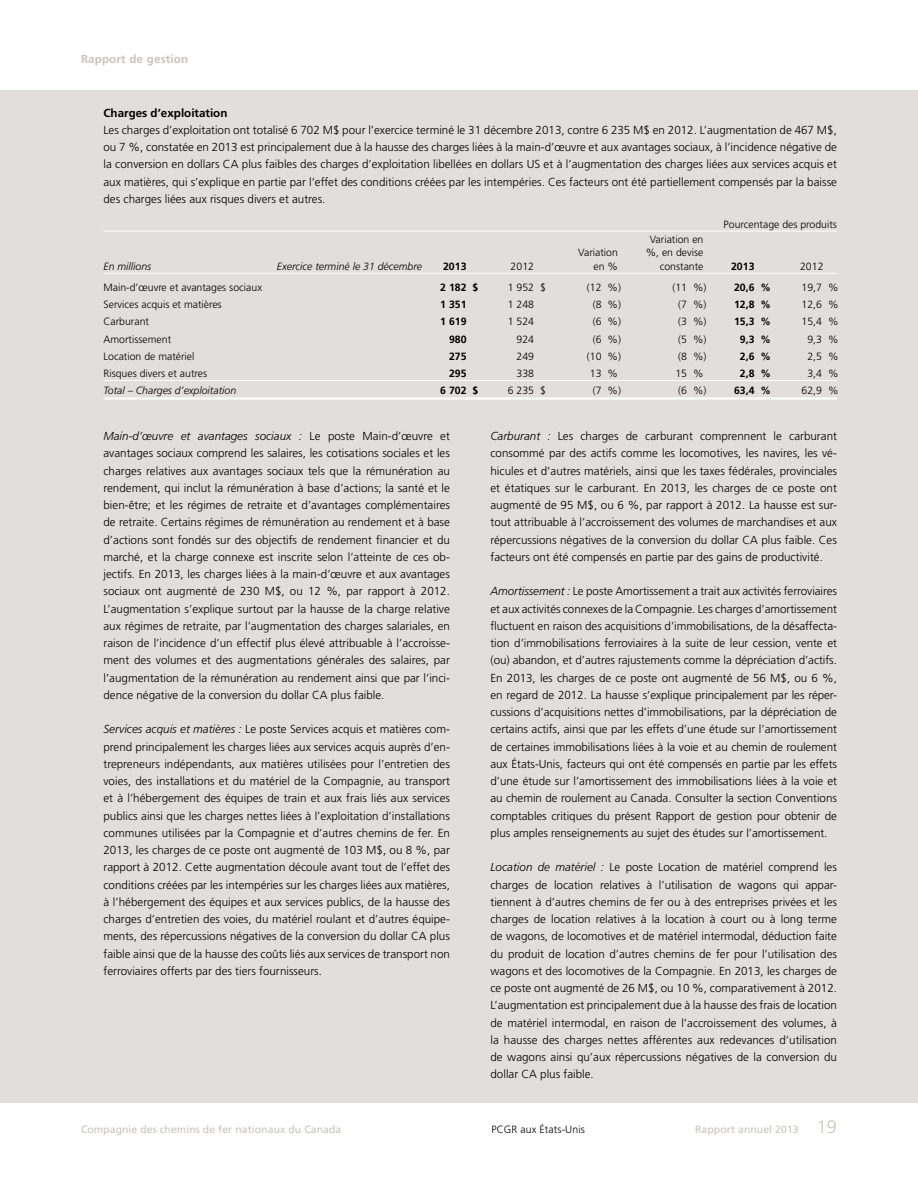
<style>
.page{position:relative;width:918px;height:1188px;background:#fff}
.page>*{position:absolute;margin:0;border:0;box-sizing:border-box;transform-origin:0 0}
.t1{font:300 11.7px/17.2px "Frutiger LT Std";color:#000;text-align:justify}
.t2{font:700 11.7px "Frutiger LT Std";color:#000}
.t3{font:700 11.7px "Frutiger LT Std";letter-spacing:.01em;color:#cac3bc}
.t4{font:300 10.5px "Frutiger LT Std";color:#000}
.t5{font:700 10.5px "Frutiger LT Std";color:#000}
.t6{font:italic 300 10.5px "Frutiger LT Std";color:#000}
.t7{font:10.5px "Frutiger LT Std";letter-spacing:.005em;color:#cac3bc}
.s1{font-style:italic}
.s2{font-weight:300;font-size:18px}
</style>
<div class="page">
<div style="left:0;top:90px;width:918px;height:1012px;background:#e2dedb"></div>
<hr style="left:104px;top:231px;width:733px;height:1px;background:#fff">
<hr style="left:104px;top:273px;width:733px;height:1px;background:#fff">
<hr style="left:104px;top:380px;width:733px;height:1px;background:#fff">
<hr style="left:104px;top:397px;width:733px;height:3px;background:#fff">
<p class="t3" style="left:81px;top:52px;width:109px">Rapport de gestion</p>
<p class="t2" style="left:104px;top:106px;width:126px">Charges d’exploitation</p>
<p class="t1" style="left:104px;top:121px;width:735px">Les charges d’exploitation ont totalisé 6 702 M$ pour l’exercice terminé le 31 décembre 2013, contre 6 235 M$ en 2012. L’augmentation de 467 M$, ou 7 %, constatée en 2013 est principalement due à la hausse des charges liées à la main-d’œuvre et aux avantages sociaux, à l’incidence négative de la conversion en dollars CA plus faibles des charges d’exploitation libellées en dollars US et à l’augmentation des charges liées aux services acquis et aux matières, qui s’explique en partie par l’effet des conditions créées par les intempéries. Ces facteurs ont été partiellement compensés par la baisse des charges liées aux risques divers et autres.</p>
<p class="t4" style="left:724px;top:218px;width:115px">Pourcentage des produits</p>
<p class="t4" style="left:650px;top:233px;width:55px">Variation en</p>
<p class="t4" style="left:578px;top:247px;width:41px">Variation</p>
<p class="t4" style="left:646px;top:247px;width:59px">%, en devise</p>
<p class="t6" style="left:104px;top:260px;width:49px">En millions</p>
<p class="t6" style="left:277px;top:260px;width:147px">Exercice terminé le 31 décembre</p>
<p class="t5" style="left:443px;top:260px;width:25px">2013</p>
<p class="t4" style="left:511px;top:260px;width:25px">2012</p>
<p class="t4" style="left:594px;top:260px;width:26px">en %</p>
<p class="t4" style="left:660px;top:260px;width:45px">constante</p>
<p class="t5" style="left:731px;top:260px;width:25px">2013</p>
<p class="t4" style="left:800px;top:260px;width:25px">2012</p>
<p class="t4" style="left:104px;top:281px;width:160px">Main-d’œuvre et avantages sociaux</p>
<p class="t5" style="left:440px;top:281px;width:40px">2 182 $</p>
<p class="t4" style="left:508px;top:281px;width:40px">1 952 $</p>
<p class="t4" style="left:587px;top:281px;width:36px">(12 %)</p>
<p class="t4" style="left:672px;top:281px;width:36px">(11 %)</p>
<p class="t5" style="left:734px;top:281px;width:38px">20,6 %</p>
<p class="t4" style="left:802px;top:281px;width:38px">19,7 %</p>
<p class="t4" style="left:104px;top:299px;width:120px">Services acquis et matières</p>
<p class="t5" style="left:440px;top:298px;width:28px">1 351</p>
<p class="t4" style="left:508px;top:299px;width:28px">1 248</p>
<p class="t4" style="left:593px;top:299px;width:30px">(8 %)</p>
<p class="t4" style="left:678px;top:299px;width:30px">(7 %)</p>
<p class="t5" style="left:734px;top:298px;width:38px">12,8 %</p>
<p class="t4" style="left:802px;top:299px;width:38px">12,6 %</p>
<p class="t4" style="left:104px;top:316px;width:47px">Carburant</p>
<p class="t5" style="left:440px;top:316px;width:28px">1 619</p>
<p class="t4" style="left:508px;top:316px;width:28px">1 524</p>
<p class="t4" style="left:593px;top:316px;width:30px">(6 %)</p>
<p class="t4" style="left:678px;top:316px;width:30px">(3 %)</p>
<p class="t5" style="left:734px;top:316px;width:38px">15,3 %</p>
<p class="t4" style="left:802px;top:316px;width:38px">15,4 %</p>
<p class="t4" style="left:104px;top:333px;width:69px">Amortissement</p>
<p class="t5" style="left:449px;top:333px;width:19px">980</p>
<p class="t4" style="left:517px;top:333px;width:19px">924</p>
<p class="t4" style="left:593px;top:333px;width:30px">(6 %)</p>
<p class="t4" style="left:678px;top:333px;width:30px">(5 %)</p>
<p class="t5" style="left:740px;top:333px;width:33px">9,3 %</p>
<p class="t4" style="left:807px;top:333px;width:33px">9,3 %</p>
<p class="t4" style="left:104px;top:350px;width:92px">Location de matériel</p>
<p class="t5" style="left:449px;top:350px;width:19px">275</p>
<p class="t4" style="left:517px;top:350px;width:19px">249</p>
<p class="t4" style="left:587px;top:350px;width:36px">(10 %)</p>
<p class="t4" style="left:678px;top:350px;width:30px">(8 %)</p>
<p class="t5" style="left:740px;top:350px;width:33px">2,6 %</p>
<p class="t4" style="left:807px;top:350px;width:33px">2,5 %</p>
<p class="t4" style="left:104px;top:368px;width:105px">Risques divers et autres</p>
<p class="t5" style="left:449px;top:367px;width:19px">295</p>
<p class="t4" style="left:517px;top:368px;width:19px">338</p>
<p class="t4" style="left:590px;top:368px;width:30px">13 %</p>
<p class="t4" style="left:675px;top:368px;width:30px">15 %</p>
<p class="t5" style="left:740px;top:367px;width:33px">2,8 %</p>
<p class="t4" style="left:807px;top:368px;width:33px">3,4 %</p>
<p class="t6" style="left:104px;top:385px;width:134px">Total – Charges d’exploitation</p>
<p class="t5" style="left:440px;top:385px;width:40px">6 702 $</p>
<p class="t4" style="left:508px;top:385px;width:40px">6 235 $</p>
<p class="t4" style="left:593px;top:385px;width:30px">(7 %)</p>
<p class="t4" style="left:678px;top:385px;width:30px">(6 %)</p>
<p class="t5" style="left:734px;top:385px;width:38px">63,4 %</p>
<p class="t4" style="left:802px;top:385px;width:38px">62,9 %</p>
<p class="t1" style="left:104px;top:428px;width:348px"><span class="s1">Main-d’œuvre et avantages sociaux :</span> Le poste Main-d’œuvre et avantages sociaux comprend les salaires, les cotisations sociales et les charges relatives aux avantages sociaux tels que la rémunération au rendement, qui inclut la rémunération à base d’actions; la santé et le bien-être; et les régimes de retraite et d’avantages complémentaires de retraite. Certains régimes de rémunération au rendement et à base d’actions sont fondés sur des objectifs de rendement financier et du marché, et la charge connexe est inscrite selon l’atteinte de ces ob&shy;jectifs. En 2013, les charges liées à la main-d’œuvre et aux avantages sociaux ont augmenté de 230 M$, ou 12 %, par rapport à 2012.<br>L’augmentation s’explique surtout par la hausse de la charge relative aux régimes de retraite, par l’augmentation des charges salariales, en raison de l’incidence d’un effectif plus élevé attribuable à l’accroisse&shy;ment des volumes et des augmentations générales des salaires, par l’augmentation de la rémunération au rendement ainsi que par l’inci&shy;dence négative de la conversion du dollar CA plus faible.</p>
<p class="t1" style="left:104px;top:721px;width:348px"><span class="s1">Services acquis et matières :</span> Le poste Services acquis et matières com&shy;prend principalement les charges liées aux services acquis auprès d’en&shy;trepreneurs indépendants, aux matières utilisées pour l’entretien des voies, des installations et du matériel de la Compagnie, au transport et à l’hébergement des équipes de train et aux frais liés aux services publics ainsi que les charges nettes liées à l’exploitation d’installations communes utilisées par la Compagnie et d’autres chemins de fer. En 2013, les charges de ce poste ont augmenté de 103 M$, ou 8 %, par rapport à 2012. Cette augmentation découle avant tout de l’effet des conditions créées par les intempéries sur les charges liées aux matières, à l’hébergement des équipes et aux services publics, de la hausse des charges d’entretien des voies, du matériel roulant et d’autres équipe&shy;ments, des répercussions négatives de la conversion du dollar CA plus faible ainsi que de la hausse des coûts liés aux services de transport non ferroviaires offerts par des tiers fournisseurs.</p>
<p class="t1" style="left:490px;top:428px;width:348px"><span class="s1">Carburant :</span> Les charges de carburant comprennent le carburant consommé par des actifs comme les locomotives, les navires, les vé&shy;hicules et d’autres matériels, ainsi que les taxes fédérales, provinciales et étatiques sur le carburant. En 2013, les charges de ce poste ont augmenté de 95 M$, ou 6 %, par rapport à 2012. La hausse est sur&shy;tout attribuable à l’accroissement des volumes de marchandises et aux répercussions négatives de la conversion du dollar CA plus faible. Ces facteurs ont été compensés en partie par des gains de productivité.</p>
<p class="t1" style="left:490px;top:583px;width:348px"><span class="s1">Amortissement :</span> Le poste Amortissement a trait aux activités ferroviaires et aux activités connexes de la Compagnie. Les charges d’amortissement fluctuent en raison des acquisitions d’immobilisations, de la désaffecta&shy;tion d’immobilisations ferroviaires à la suite de leur cession, vente et (ou) abandon, et d’autres rajustements comme la dépréciation d’actifs.<br>En 2013, les charges de ce poste ont augmenté de 56 M$, ou 6 %, en regard de 2012. La hausse s’explique principalement par les réper&shy;cussions d’acquisitions nettes d’immobilisations, par la dépréciation de certains actifs, ainsi que par les effets d’une étude sur l’amortissement de certaines immobilisations liées à la voie et au chemin de roulement aux États-Unis, facteurs qui ont été compensés en partie par les effets d’une étude sur l’amortissement des immobilisations liées à la voie et au chemin de roulement au Canada. Consulter la section Conventions comptables critiques du présent Rapport de gestion pour obtenir de plus amples renseignements au sujet des études sur l’amortissement.</p>
<p class="t1" style="left:490px;top:859px;width:348px"><span class="s1">Location de matériel :</span> Le poste Location de matériel comprend les charges de location relatives à l’utilisation de wagons qui appar&shy;tiennent à d’autres chemins de fer ou à des entreprises privées et les charges de location relatives à la location à court ou à long terme de wagons, de locomotives et de matériel intermodal, déduction faite du produit de location d’autres chemins de fer pour l’utilisation des wagons et des locomotives de la Compagnie. En 2013, les charges de ce poste ont augmenté de 26 M$, ou 10 %, comparativement à 2012.<br>L’augmentation est principalement due à la hausse des frais de location de matériel intermodal, en raison de l’accroissement des volumes, à la hausse des charges nettes afférentes aux redevances d’utilisation de wagons ainsi qu’aux répercussions négatives de la conversion du dollar CA plus faible.</p>
<p class="t7" style="left:81px;top:1124px;width:262px">Compagnie des chemins de fer nationaux du Canada</p>
<p class="t4" style="left:491px;top:1124px;width:95px">PCGR aux États-Unis</p>
<p class="t7" style="left:695px;top:1124px;width:143px">Rapport annuel 2013 <span class="s2">19</span></p>
</div>
